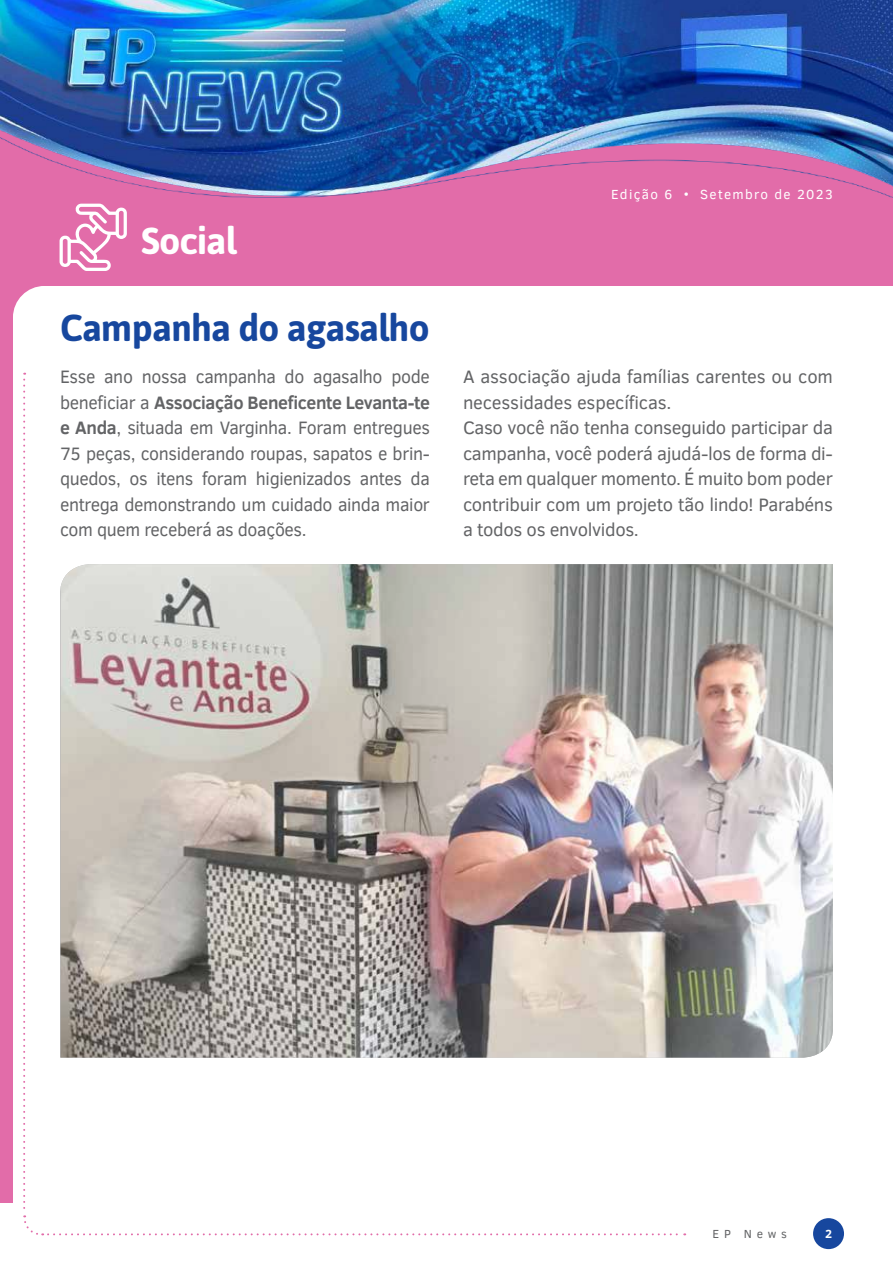
<style>
.page{position:relative;width:893px;height:1263px;background:#fff}
.page>*{position:absolute;margin:0;border:0;box-sizing:border-box;transform-origin:0 0}
.t1{font:700 37.5px "Asap";letter-spacing:-.02em;color:#17479e}
.t2{font:700 37.5px "Asap";letter-spacing:-.02em;color:#fff}
.t3{font:18.45px/25.5px "Clear Sans";letter-spacing:-.02em;color:#636466;text-align:justify;scale:.96 1}
.t4{font:18.45px/25.5px "Clear Sans";letter-spacing:-.02em;color:#636466}
.t5{font:13.5px "Clear Sans";letter-spacing:.1em;color:#fff}
.t6{font:12px "Clear Sans";letter-spacing:.4em;color:#636466}
.t7{font:700 12px "Clear Sans";color:#fff}
.s1{font-weight:700}
</style>
<div class="page">
<img style="left:1px;top:0;width:892px;height:107px">
<img style="left:0;top:107px;width:893px;height:179px">
<div style="left:0;top:281px;width:13px;height:922px;background:#e26ca9"></div>
<div style="left:813px;top:1218px;width:31px;height:31px;background:#17479e;border-radius:50%"></div>
<img style="left:61px;top:564px;width:772px;height:494px">
<svg style="left:0;top:204px;width:127px;height:110px"></svg>
<h1 class="t2" style="left:141px;top:219px;width:98px">Social</h1>
<h1 class="t1" style="left:60px;top:306px;width:371px">Campanha do agasalho</h1>
<p class="t3" style="left:60px;top:364px;width:387px">Esse ano nossa campanha do agasalho pode beneficiar a <span class="s1">Associação Beneficente Levanta-te e Anda</span>, situada em Varginha. Foram entregues 75 peças, considerando roupas, sapatos e brin&shy;quedos, os itens foram higienizados antes da entrega demonstrando um cuidado ainda maior com quem receberá as doações.</p>
<p class="t5" style="left:611px;top:185px;width:223px">Edição 6 • Setembro de 2023</p>
<p class="t4" style="left:463px;top:364px;width:371px">A associação ajuda famílias carentes ou com necessidades específicas.<br>Caso você não tenha conseguido participar da campanha, você poderá ajudá-los de forma di&shy;reta em qualquer momento. É muito bom poder contribuir com um projeto tão lindo! Parabéns a todos os envolvidos.</p>
<p class="t6" style="left:712px;top:1226px;width:76px">EP News</p>
<p class="t7" style="left:825px;top:1225px;width:9px">2</p>
</div>
